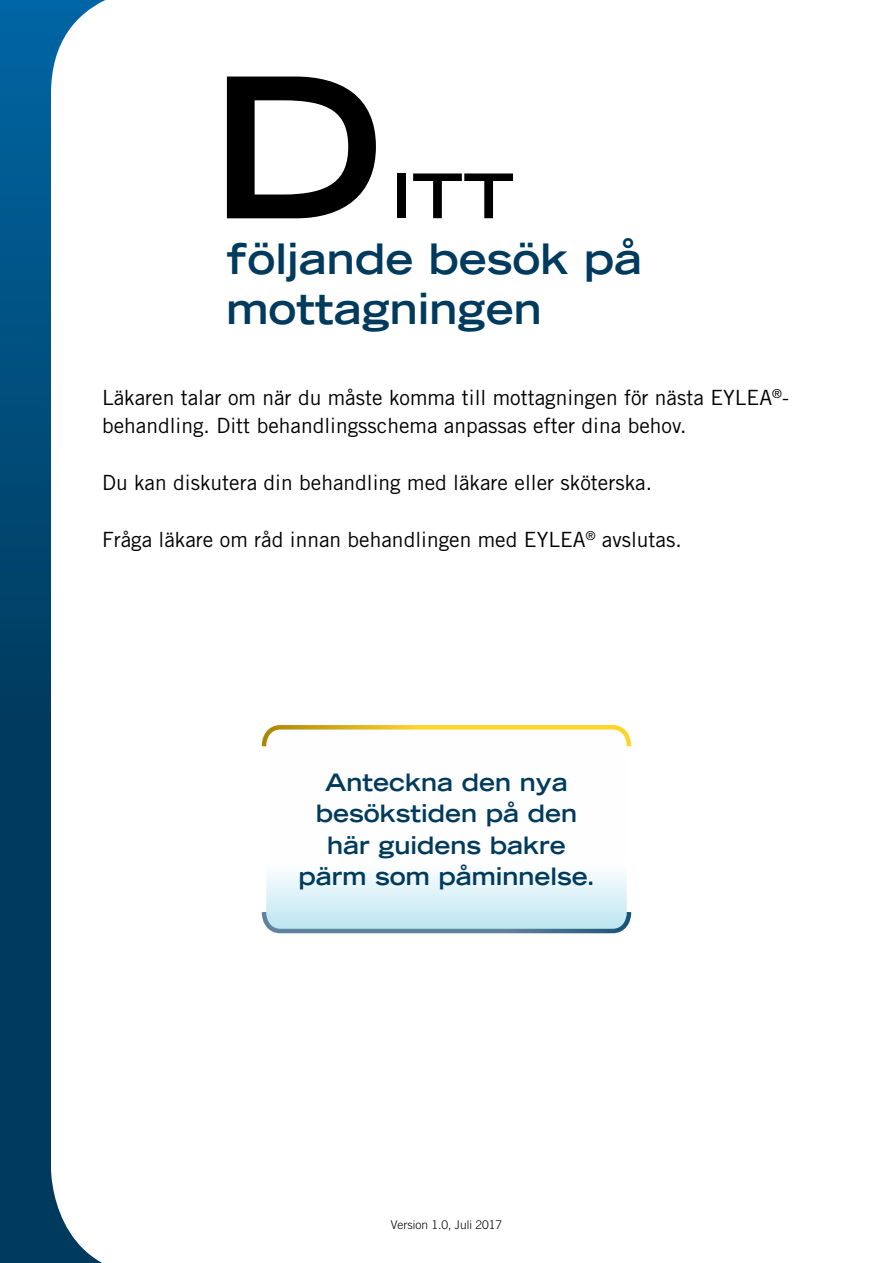
<style>
.page{position:relative;width:893px;height:1263px;background:#fff}
.page>*{position:absolute;margin:0;border:0;box-sizing:border-box;transform-origin:0 0}
.t1{font:700 expanded 195px "Trade Gothic LT Std";color:#000}
.t2{font:700 expanded 61.5px "Trade Gothic LT Std";color:#000}
.t3{font:700 expanded 42px/50.4px "Trade Gothic LT Std";color:#003a5d}
.t4{font:700 expanded 24px/31.5px "Trade Gothic LT Std";color:#003a5d;text-align:center}
.t5{font:21px/28.5px "Trade Gothic LT Std";color:#000}
.t6{font:300 12px "Trade Gothic LT Std";color:#000}
</style>
<div class="page">
<svg style="left:0;top:0;width:51px;height:1263px;background:#004671"></svg>
<svg style="left:266px;top:725px;width:361px;height:205px"></svg>
<svg style="left:261px;top:725px;width:371px;height:26px"></svg>
<svg style="left:261px;top:907px;width:371px;height:27px;background:#b5d6e3"></svg>
<p class="t1" style="left:210px;top:21px;width:175px">D</p>
<p class="t2" style="left:391px;top:156px;width:124px">ITT</p>
<p class="t3" style="left:227px;top:233px;width:417px">följande besök på mottagningen</p>
<p class="t5" style="left:102px;top:383px;width:688px">Läkaren talar om när du måste komma till mottagningen för nästa EYLEA<sup>®</sup>- behandling. Ditt behandlingsschema anpassas efter dina behov.</p>
<p class="t5" style="left:102px;top:468px;width:552px">Du kan diskutera din behandling med läkare eller sköterska.</p>
<p class="t5" style="left:102px;top:525px;width:581px">Fråga läkare om råd innan behandlingen med EYLEA<sup>®</sup> avslutas.</p>
<p class="t4" style="left:299px;top:766px;width:298px">Anteckna den nya besökstiden på den här guidens bakre pärm som påminnelse.</p>
<p class="t6" style="left:391px;top:1218px;width:113px">Version 1.0, Juli 2017</p>
</div>
